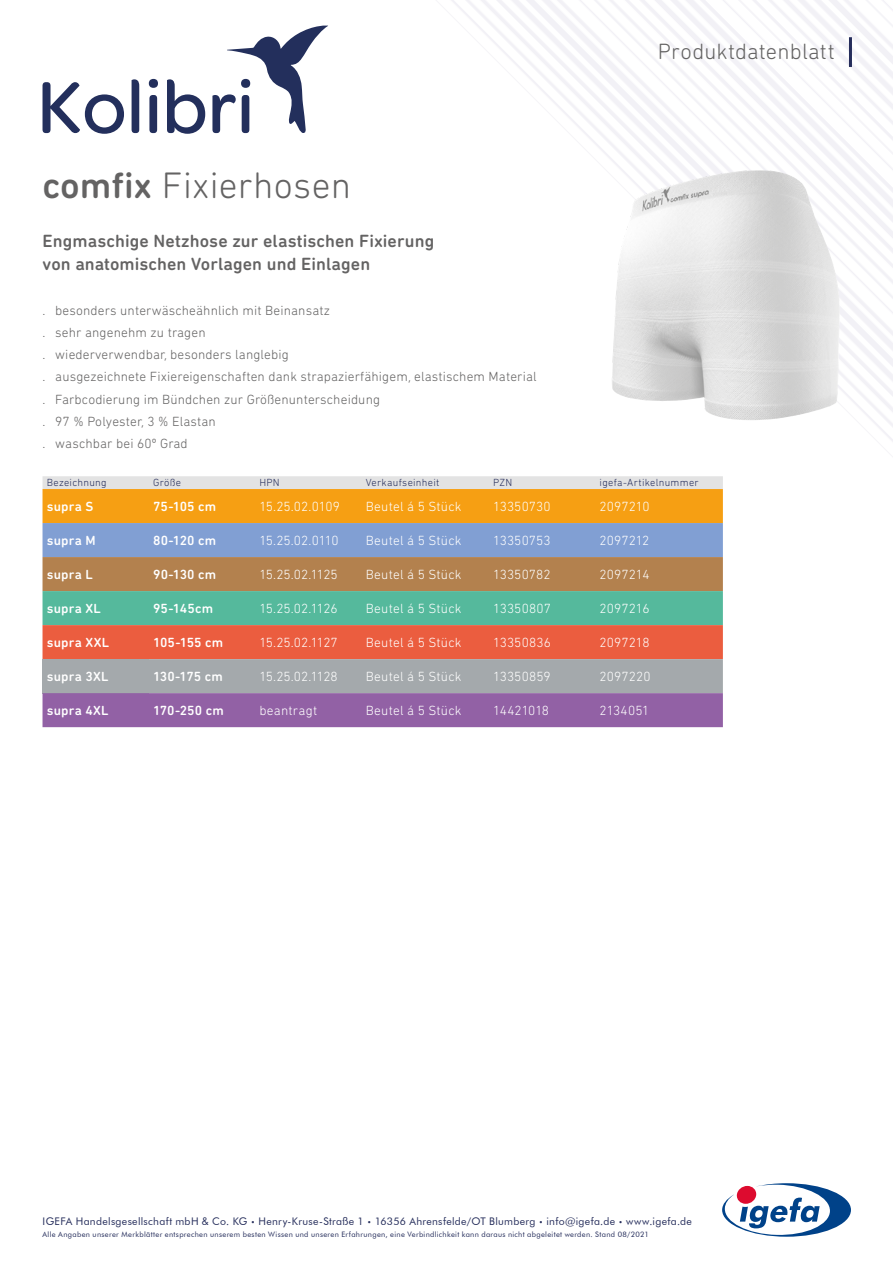
<style>
.page{position:relative;width:893px;height:1263px;background:#fff}
.page>*{position:absolute;margin:0;border:0;box-sizing:border-box;transform-origin:0 0}
.t1{font:300 37.5px "DIN Next Rounded LT Pro";letter-spacing:.005em;color:#646363}
.t2{font:300 22.5px "DIN Next Rounded LT Pro";letter-spacing:.01em;color:#646363}
.t3{font:500 18px/22.5px "DIN Next Rounded LT Pro";letter-spacing:.005em;color:#646363}
.t4{font:300 13.5px/22.2px "DIN Next Rounded LT Pro";letter-spacing:.01em;color:#646363}
.t5{font:300 13.5px "DIN Next Rounded LT Pro";letter-spacing:.01em;color:#fff}
.t6{font:500 13.5px "DIN Next Rounded LT Pro";letter-spacing:.015em;color:#fff}
.t7{font:300 13.5px "DIN Next Rounded LT Pro";letter-spacing:-.03em;color:#fff}
.t8{font:300 13.5px "DIN Next Rounded LT Pro";letter-spacing:-.025em;color:#fff}
.t9{font:300 13.5px "DIN Next Rounded LT Pro";letter-spacing:-.01em;color:#fff}
.t10{font:10.5px "Futura BT";letter-spacing:.03em;color:#252d5b}
.t11{font:300 10.5px "DIN Next Rounded LT Pro";letter-spacing:.025em;color:#252d5b}
.t12{font:7.5px "Futura BT";letter-spacing:.045em;color:#252d5b}
.s1{font-weight:500}
.s2{font-size:7.5px}
</style>
<div class="page">
<svg style="left:722px;top:1183px;width:129px;height:53px"></svg>
<div style="left:736px;top:1186px;width:21px;height:18px;background:#dd0b2f;border-radius:50%"></div>
<svg style="left:43px;top:82px;width:81px;height:52px"></svg>
<svg style="left:132px;top:79px;width:7px;height:54px"></svg>
<svg style="left:149px;top:79px;width:9px;height:54px"></svg>
<svg style="left:167px;top:79px;width:38px;height:55px"></svg>
<svg style="left:212px;top:26px;width:116px;height:107px"></svg>
<hr style="left:849px;top:37px;width:3px;height:30px;background:#252d5b">
<img style="left:612px;top:170px;width:228px;height:250px">
<svg style="left:43px;top:476px;width:680px;height:251px;background:#ac9281"></svg>
<h1 class="t1" style="left:43px;top:164px;width:310px"><span class="s1">comfix</span> Fixierhosen</h1>
<h3 class="t3" style="left:43px;top:230px;width:393px">Engmaschige Netzhose zur elastischen Fixierung von anatomischen Vorlagen und Einlagen</h3>
<p class="t4" style="left:43px;top:299px;width:496px">. besonders unterwäscheähnlich mit Beinansatz<br>. sehr angenehm zu tragen<br>. wiederverwendbar, besonders langlebig<br>. ausgezeichnete Fixiereigenschaften dank strapazierfähigem, elastischem Material . Farbcodierung im Bündchen zur Größenunterscheidung<br>. 97 % Polyester, 3 % Elastan<br>. waschbar bei 60º Grad</p>
<h2 class="t2" style="left:658px;top:39px;width:179px">Produktdatenblatt</h2>
<p class="t11" style="left:47px;top:477px;width:61px">Bezeichnung</p>
<p class="t11" style="left:153px;top:477px;width:30px">Größe</p>
<p class="t11" style="left:259px;top:477px;width:22px">HPN</p>
<p class="t11" style="left:366px;top:477px;width:75px">Verkaufseinheit</p>
<p class="t11" style="left:493px;top:477px;width:21px">PZN</p>
<p class="t11" style="left:600px;top:477px;width:101px">igefa-Artikelnummer</p>
<p class="t6" style="left:47px;top:499px;width:48px">supra S</p>
<p class="t6" style="left:153px;top:499px;width:65px">75-105 cm</p>
<p class="t5" style="left:259px;top:499px;width:82px">15.25.02.0109</p>
<p class="t5" style="left:366px;top:499px;width:97px">Beutel á 5 Stück</p>
<p class="t5" style="left:493px;top:499px;width:59px">13350730</p>
<p class="t5" style="left:600px;top:499px;width:52px">2097210</p>
<p class="t6" style="left:47px;top:533px;width:50px">supra M</p>
<p class="t6" style="left:153px;top:533px;width:65px">80-120 cm</p>
<p class="t8" style="left:259px;top:533px;width:81px">15.25.02.0110</p>
<p class="t5" style="left:366px;top:533px;width:97px">Beutel á 5 Stück</p>
<p class="t5" style="left:493px;top:533px;width:59px">13350753</p>
<p class="t5" style="left:600px;top:533px;width:51px">2097212</p>
<p class="t6" style="left:47px;top:567px;width:47px">supra L</p>
<p class="t6" style="left:153px;top:567px;width:65px">90-130 cm</p>
<p class="t7" style="left:259px;top:567px;width:80px">15.25.02.1125</p>
<p class="t5" style="left:366px;top:567px;width:97px">Beutel á 5 Stück</p>
<p class="t5" style="left:493px;top:567px;width:59px">13350782</p>
<p class="t5" style="left:600px;top:567px;width:52px">2097214</p>
<p class="t6" style="left:47px;top:601px;width:56px">supra XL</p>
<p class="t6" style="left:153px;top:601px;width:62px">95-145cm</p>
<p class="t7" style="left:259px;top:601px;width:80px">15.25.02.1126</p>
<p class="t5" style="left:366px;top:601px;width:97px">Beutel á 5 Stück</p>
<p class="t5" style="left:493px;top:601px;width:59px">13350807</p>
<p class="t5" style="left:600px;top:601px;width:51px">2097216</p>
<p class="t6" style="left:47px;top:635px;width:64px">supra XXL</p>
<p class="t6" style="left:153px;top:635px;width:71px">105-155 cm</p>
<p class="t7" style="left:259px;top:635px;width:80px">15.25.02.1127</p>
<p class="t5" style="left:366px;top:635px;width:97px">Beutel á 5 Stück</p>
<p class="t5" style="left:493px;top:635px;width:59px">13350836</p>
<p class="t5" style="left:600px;top:635px;width:52px">2097218</p>
<p class="t6" style="left:47px;top:669px;width:63px">supra 3XL</p>
<p class="t6" style="left:153px;top:669px;width:71px">130-175 cm</p>
<p class="t7" style="left:259px;top:669px;width:80px">15.25.02.1128</p>
<p class="t5" style="left:366px;top:669px;width:97px">Beutel á 5 Stück</p>
<p class="t5" style="left:493px;top:669px;width:59px">13350859</p>
<p class="t5" style="left:600px;top:669px;width:53px">2097220</p>
<p class="t6" style="left:47px;top:703px;width:63px">supra 4XL</p>
<p class="t6" style="left:153px;top:703px;width:72px">170-250 cm</p>
<p class="t5" style="left:259px;top:703px;width:59px">beantragt</p>
<p class="t5" style="left:366px;top:703px;width:97px">Beutel á 5 Stück</p>
<p class="t9" style="left:493px;top:703px;width:57px">14421018</p>
<p class="t5" style="left:600px;top:703px;width:51px">2134051</p>
<p class="t10" style="left:43px;top:1215px;width:651px">IGEFA Handelsgesellschaft mbH &amp; Co. KG <span class="s2">•</span> Henry-Kruse-Straße 1 <span class="s2">•</span> 16356 Ahrensfelde/OT Blumberg <span class="s2">•</span> info@igefa.de <span class="s2">•</span> www.igefa.de</p>
<p class="t12" style="left:43px;top:1230px;width:608px">Alle Angaben unserer Merkblätter entsprechen unserem besten Wissen und unseren Erfahrungen, eine Verbindlichkeit kann daraus nicht abgeleitet werden. Stand 08/2021</p>
</div>
